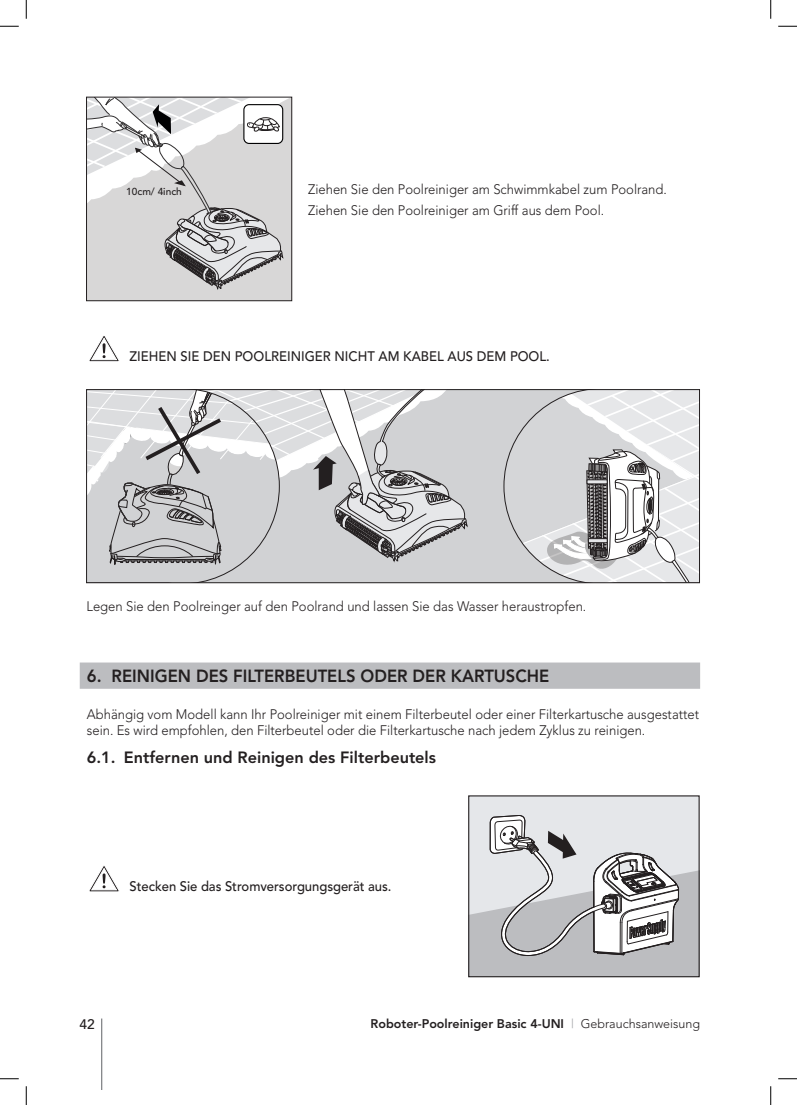
<style>
.page{position:relative;width:797px;height:1105px;background:#fff}
.page>*{position:absolute;margin:0;border:0;box-sizing:border-box;transform-origin:0 0}
.t1{font:800 17.5px "Avenir LT";color:#231f20;scale:.95 1}
.t2{font:800 16.25px "Avenir LT";color:#231f20}
.t3{font:300 13.75px/16.2px "Avenir LT";color:#231f20;scale:.95 1}
.t4{font:500 13.75px "Avenir";color:#231f20;scale:.95 1}
.t5{font:500 13.75px "Avenir LT";color:#231f20}
.t6{font:800 12.5px "Avenir LT";color:#231f20}
.t7{font:500 10.12px "Avenir LT";color:#231f20}
.s1{font-weight:400;color:#a8a9ad}
.s2{font-weight:300}
</style>
<div class="page">
<hr style="left:101px;top:1018px;width:1px;height:71px;background:#808285">
<div style="left:80px;top:662px;width:620px;height:27px;background:#bcbdc0"></div>
<svg style="left:89px;top:336px;width:30px;height:26px"></svg>
<div style="left:473px;top:391px;width:30px;height:190px;background:#d1d2d4"></div>
<svg style="left:503px;top:391px;width:194px;height:190px"></svg>
<hr style="left:588px;top:539px;width:19px;height:4px;background:#e6e7e9">
<div style="left:588px;top:538px;width:19px;height:5px;border:1px solid #231f20"></div>
<svg style="left:280px;top:391px;width:193px;height:190px;background:#c9c9cb"></svg>
<svg style="left:88px;top:391px;width:192px;height:190px;background:#cacacc"></svg>
<div style="left:86px;top:389px;width:613px;height:194px;border:1px solid #231f20"></div>
<div style="left:469px;top:796px;width:230px;height:181px;background:#e5e7ea"></div>
<svg style="left:470px;top:815px;width:227px;height:160px"></svg>
<div style="left:468px;top:795px;width:231px;height:182px;border:1px solid #231f20"></div>
<svg style="left:89px;top:866px;width:30px;height:26px"></svg>
<div style="left:88px;top:99px;width:202px;height:200px;background:#d8d7d7"></div>
<svg style="left:88px;top:99px;width:195px;height:191px"></svg>
<div style="left:86px;top:97px;width:206px;height:204px;border:1px solid #231f20"></div>
<svg style="left:0;top:25px;width:19px;height:2px"></svg>
<svg style="left:778px;top:25px;width:19px;height:2px"></svg>
<svg style="left:0;top:1078px;width:19px;height:1px"></svg>
<svg style="left:778px;top:1078px;width:19px;height:1px"></svg>
<svg style="left:25px;top:0;width:2px;height:19px"></svg>
<svg style="left:25px;top:1086px;width:2px;height:19px"></svg>
<svg style="left:770px;top:0;width:1px;height:19px"></svg>
<svg style="left:770px;top:1086px;width:1px;height:19px"></svg>
<p class="t7" style="left:126px;top:186px;width:57px">10cm/ 4inch</p>
<p class="t3" style="left:308px;top:179px;width:379px;line-height:20.5px">Ziehen Sie den Poolreiniger am Schwimmkabel zum Poolrand.<br>Ziehen Sie den Poolreiniger am Griff aus dem Pool.</p>
<p class="t4" style="left:130px;top:348px;width:444px">ZIEHEN SIE DEN POOLREINIGER NICHT AM KABEL AUS DEM POOL.</p>
<p class="t3" style="left:86px;top:598px;width:527px">Legen Sie den Poolreinger auf den Poolrand und lassen Sie das Wasser heraustropfen.</p>
<p class="t1" style="left:87px;top:665px;width:488px">6. REINIGEN DES FILTERBEUTELS ODER DER KARTUSCHE</p>
<p class="t3" style="left:87px;top:706px;width:646px">Abhängig vom Modell kann Ihr Poolreiniger mit einem Filterbeutel oder einer Filterkartusche ausgestattet sein. Es wird empfohlen, den Filterbeutel oder die Filterkartusche nach jedem Zyklus zu reinigen.</p>
<p class="t2" style="left:87px;top:748px;width:351px">6.1. Entfernen und Reinigen des Filterbeutels</p>
<p class="t4" style="left:130px;top:878px;width:277px">Stecken Sie das Stromversorgungsgerät aus.</p>
<p class="t5" style="left:79px;top:1016px;width:17px">42</p>
<p class="t6" style="left:370px;top:1016px;width:331px">Roboter-Poolreiniger Basic 4-UNI <span class="s1">|</span> <span class="s2">Gebrauchsanweisung</span></p>
</div>
